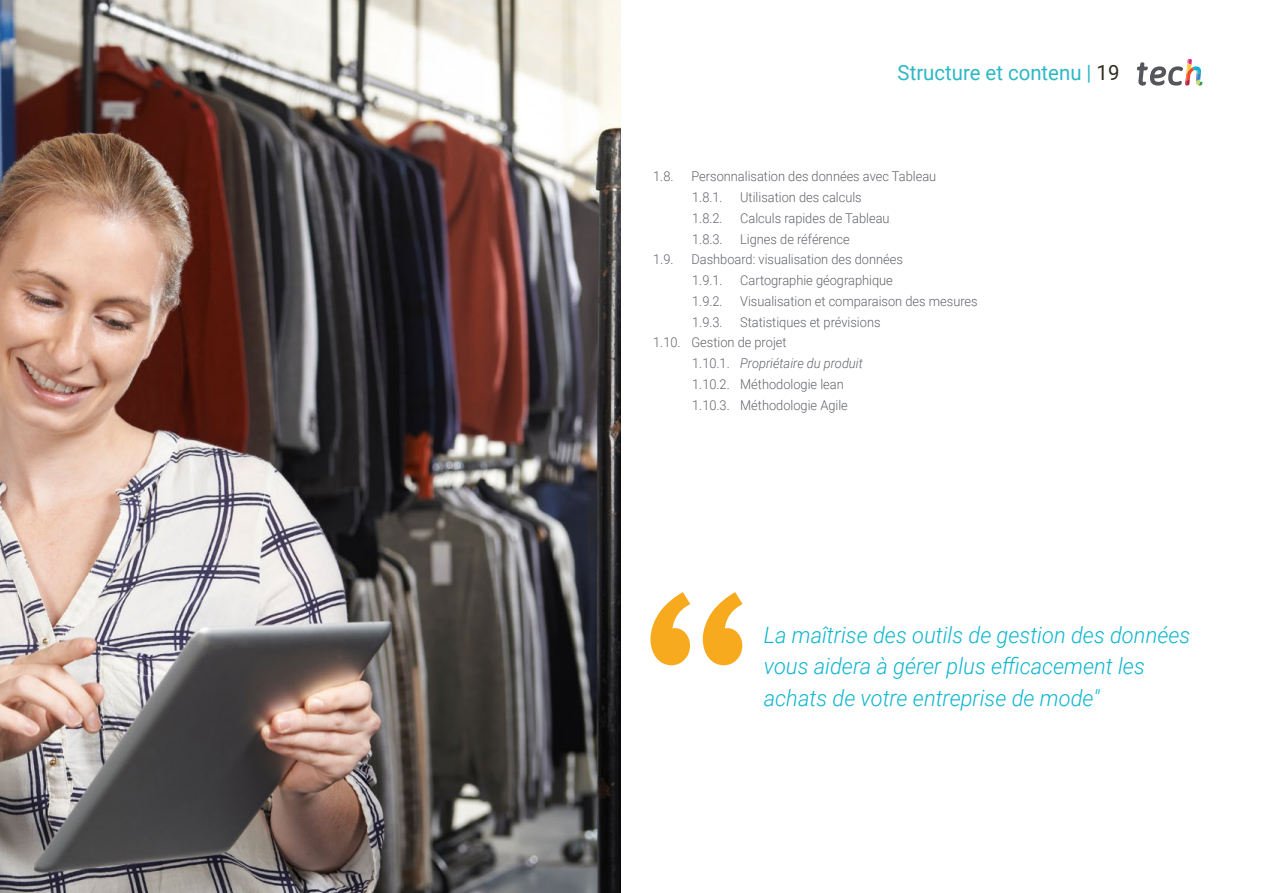
<style>
.page{position:relative;width:1263px;height:893px;background:#fff}
.page>*{position:absolute;margin:0;border:0;box-sizing:border-box;transform-origin:0 0}
.t1{font:italic 300 22.5px/31.5px "Roboto";color:#0fb6cf}
.t2{font:21px "Roboto";color:#2db8c5}
.t3{font:300 13.5px/20.7px "Roboto";color:#61646a;scale:.95 1}
.s1{color:#312e20}
.s2{font-style:italic}
</style>
<div class="page">
<img style="left:0;top:0;width:621px;height:893px">
<svg style="left:1137px;top:59px;width:65px;height:27px"></svg>
<svg style="left:650px;top:592px;width:93px;height:73px"></svg>
<h2 class="t2" style="left:898px;top:57px;width:223px">Structure et contenu | <span class="s1">19</span></h2>
<p class="t3" style="left:653px;top:166px;width:23px">1.8.</p>
<p class="t3" style="left:691px;top:166px;width:259px">Personnalisation des données avec Tableau<br>1.8.1.</p>
<p class="t3" style="left:740px;top:186px;width:129px">Utilisation des calculs</p>
<p class="t3" style="left:692px;top:207px;width:34px">1.8.2.</p>
<p class="t3" style="left:740px;top:207px;width:159px">Calculs rapides de Tableau</p>
<p class="t3" style="left:692px;top:228px;width:34px">1.8.3.</p>
<p class="t3" style="left:740px;top:228px;width:117px">Lignes de référence</p>
<p class="t3" style="left:653px;top:249px;width:23px">1.9.</p>
<p class="t3" style="left:691px;top:249px;width:224px">Dashboard: visualisation des données<br>1.9.1.</p>
<p class="t3" style="left:740px;top:269px;width:162px">Cartographie géographique</p>
<p class="t3" style="left:692px;top:290px;width:34px">1.9.2.</p>
<p class="t3" style="left:740px;top:290px;width:251px">Visualisation et comparaison des mesures</p>
<p class="t3" style="left:692px;top:311px;width:34px">1.9.3.</p>
<p class="t3" style="left:653px;top:311px;width:241px;text-indent:87px">Statistiques et prévisions<br>1.10. Gestion de projet</p>
<p class="t3" style="left:692px;top:352px;width:181px">1.10.1. <span class="s2">Propriétaire du produit<br></span>1.10.2. Méthodologie lean<br>1.10.3. Méthodologie Agile</p>
<h1 class="t1" style="left:764px;top:618px;width:428px">La maîtrise des outils de gestion des données vous aidera à gérer plus efficacement les achats de votre entreprise de mode"</h1>
</div>
